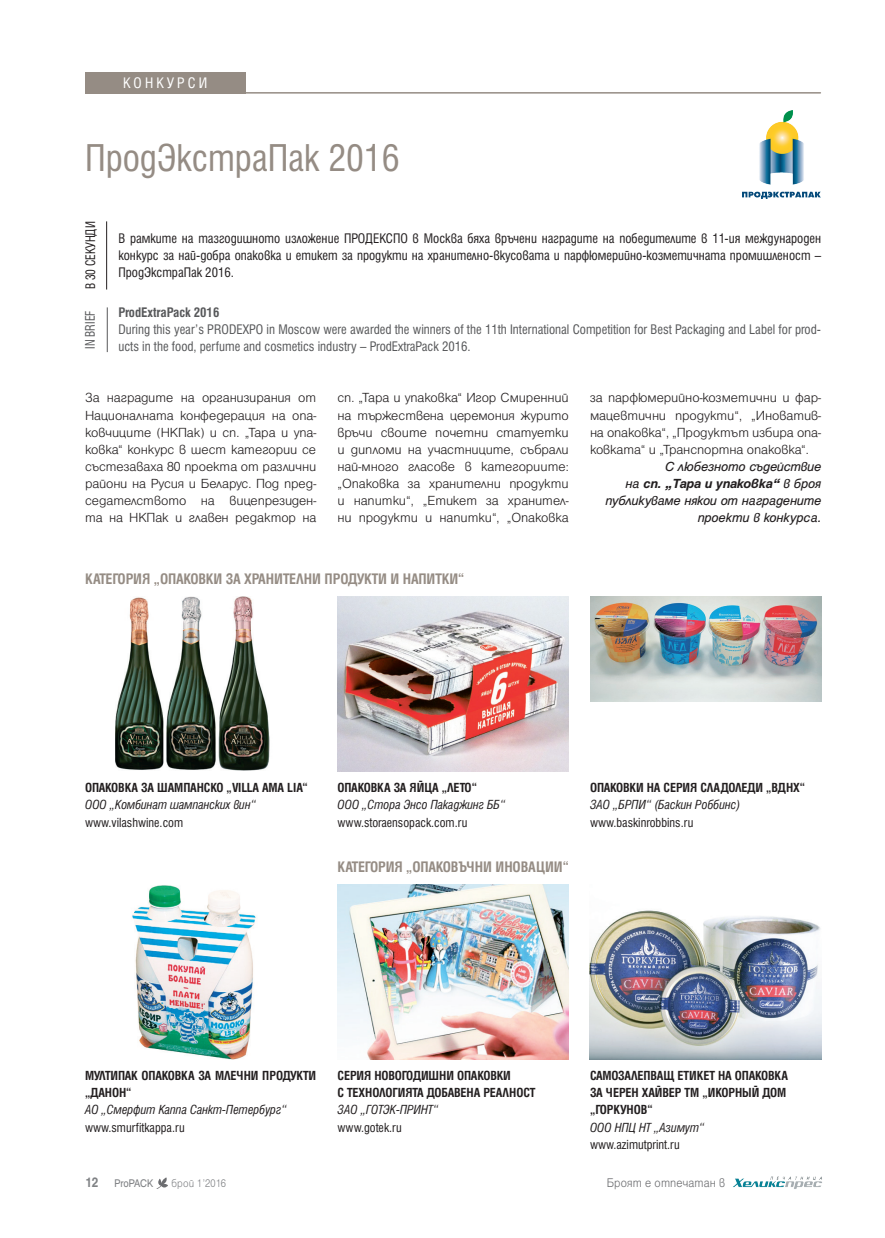
<style>
.page{position:relative;width:885px;height:1238px;background:#fff}
.page>*{position:absolute;margin:0;border:0;box-sizing:border-box;transform-origin:0 0}
.ZAGLAVIE{font:condensed 42px "Helen Pro";color:#958c84}
.Zaglavie_Abzac_11pt{font:700 condensed 16.5px "Helen Pro";letter-spacing:-.01em;color:#958c84}
.t1{font:condensed 16.5px "Helen Pro";letter-spacing:.19em;color:#fff}
._2014_Rezume_BG{font:condensed 15px/17.1px "Helen Pro";color:#231f20;text-align:justify}
._2014_Rezume_ENG{font:condensed 15px/17.1px "Helen Pro";color:#57585a}
._2014_Rezume_ENG_zag{font:700 condensed 15px "Helen Pro";color:#57585a}
._2014_30_sec{font:condensed 15px "Helen Pro";color:#231f20;scale:.9 1}
._2014_In_Brief{font:condensed 15px "Helen Pro";color:#57585a;scale:.9 1}
.t2{font:700 15px "Helen Pro";color:#808285;scale:.9 1}
.OSNOVEN_TEXT{font:300 14.25px/17.1px "Helen Pro";color:#231f20;text-align:justify}
.OSNOVEN_TEXT-2{font:700 condensed 14.25px/17.1px "Helen Pro";letter-spacing:-.01em;color:#231f20}
.OSNOVEN_TEXT-3{font:italic condensed 14.25px "Helen Pro";color:#231f20}
.OSNOVEN_TEXT-4{font:condensed 14.25px "Helen Pro";color:#231f20}
.Autor{font:italic 14.25px/17.1px "Helen Pro";letter-spacing:-.01em;color:#231f20;text-align:right}
.t3{font:300 13.5px "Helen Pro";letter-spacing:.01em;color:#6c6d70;scale:.9 1}
.t4{font:300 12px "Helen Pro";letter-spacing:.02em;color:#808285;scale:.9 1}
.t5{font:12px "Helen Pro";letter-spacing:-.02em;color:#808285;scale:.9 1}
.s1{font-weight:700}
</style>
<div class="page">
<svg style="left:158px;top:1177px;width:10px;height:11px"></svg>
<img style="left:733px;top:1176px;width:89px;height:13px">
<div style="left:85px;top:72px;width:160px;height:22px;background:#958c84"></div>
<hr style="left:237px;top:92px;width:583px;height:2px;background:#958c84">
<hr style="left:106px;top:221px;width:1px;height:68px;background:#231f20">
<hr style="left:107px;top:307px;width:1px;height:45px;background:#57585a">
<img style="left:115px;top:596px;width:155px;height:175px">
<img style="left:337px;top:884px;width:231px;height:175px">
<img style="left:590px;top:910px;width:231px;height:149px">
<img style="left:337px;top:596px;width:231px;height:175px">
<img style="left:590px;top:596px;width:231px;height:105px">
<img style="left:132px;top:885px;width:124px;height:174px">
<img style="left:742px;top:110px;width:78px;height:89px">
<p class="t1" style="left:123px;top:74px;width:86px">КОНКУРСИ</p>
<p class="ZAGLAVIE" style="left:85px;top:135px;width:316px">ПродЭкстраПак 2016</p>
<p class="_2014_30_sec" style="left:82px;top:289px;width:77px;rotate:-90deg">В 30 СЕКУНДИ</p>
<p class="_2014_In_Brief" style="left:82px;top:349px;width:44px;rotate:-90deg">IN BRIEF</p>
<p class="_2014_Rezume_BG" style="left:118px;top:230px;width:704px">В рамките на тазгодишното изложение ПРОДЕКСПО в Москва бяха връчени наградите на победителите в 11-ия международен конкурс за най-добра опаковка и етикет за продукти на хранително-вкусовата и парфюмерийно-козметичната промишленост – ПродЭкстраПак 2016.</p>
<p class="_2014_Rezume_ENG_zag" style="left:118px;top:304px;width:103px">ProdExtraPack 2016</p>
<p class="_2014_Rezume_ENG" style="left:118px;top:321px;width:704px">During this year’s PRODEXPO in Moscow were awarded the winners of the 11th International Competition for Best Packaging and Label for prod&shy;ucts in the food, perfume and cosmetics industry – ProdExtraPack 2016.</p>
<p class="OSNOVEN_TEXT" style="left:85px;top:389px;width:233px">За наградите на организирания от Националната конфедерация на опа&shy;ковчиците (НКПак) и сп. „Тара и упа&shy;ковка“ конкурс в шест категории се състезаваха 80 проекта от различни райони на Русия и Беларус. Под пред&shy;седателството на вицепрезиден&shy;та на НКПак и главен редактор на</p>
<p class="OSNOVEN_TEXT" style="left:337px;top:389px;width:233px">сп. „Тара и упаковка“ Игор Смиренний на тържествена церемония журито връчи своите почетни статуетки и дипломи на участниците, събрали най-много гласове в категориите: „Опаковка за хранителни продукти и напитки“, „Етикет за хранител&shy;ни продукти и напитки“, „Опаковка</p>
<p class="OSNOVEN_TEXT" style="left:590px;top:389px;width:233px">за парфюмерийно-козметични и фар&shy;мацевтични продукти“, „Иноватив&shy;на опаковка“, „Продуктът избира опа&shy;ковката“ и „Транспортна опаковка“.</p>
<p class="Autor" style="left:605px;top:457px;width:217px">С любезното съдействие<br>на <span class="s1">сп. „Тара и упаковка“</span> в броя публикуваме някои от наградените проекти в конкурса.</p>
<p class="Zaglavie_Abzac_11pt" style="left:85px;top:570px;width:381px">КАТЕГОРИЯ „ОПАКОВКИ ЗА ХРАНИТЕЛНИ ПРОДУКТИ И НАПИТКИ“</p>
<p class="OSNOVEN_TEXT-2" style="left:85px;top:779px;width:224px">ОПАКОВКА ЗА ШАМПАНСКО „VILLA AMA LIA“</p>
<p class="OSNOVEN_TEXT-3" style="left:85px;top:796px;width:172px">ООО „Комбинат шампанских вин“</p>
<p class="OSNOVEN_TEXT-4" style="left:85px;top:814px;width:100px">www.vilashwine.com</p>
<p class="OSNOVEN_TEXT-2" style="left:337px;top:779px;width:141px">ОПАКОВКА ЗА ЯЙЦА „ЛЕТО“</p>
<p class="OSNOVEN_TEXT-3" style="left:337px;top:796px;width:169px">ООО „Стора Энсо Пакаджинг ББ“</p>
<p class="OSNOVEN_TEXT-4" style="left:337px;top:814px;width:131px">www.storaensopack.com.ru</p>
<p class="Zaglavie_Abzac_11pt" style="left:337px;top:858px;width:233px">КАТЕГОРИЯ „ОПАКОВЪЧНИ ИНОВАЦИИ“</p>
<p class="OSNOVEN_TEXT-2" style="left:590px;top:779px;width:217px">ОПАКОВКИ НА СЕРИЯ СЛАДОЛЕДИ „ВДНХ“</p>
<p class="OSNOVEN_TEXT-3" style="left:590px;top:796px;width:152px">ЗАО „БРПИ“ (Баскин Роббинс)</p>
<p class="OSNOVEN_TEXT-4" style="left:590px;top:814px;width:105px">www.baskinrobbins.ru</p>
<p class="OSNOVEN_TEXT-2" style="left:85px;top:1067px;width:233px">МУЛТИПАК ОПАКОВКА ЗА МЛЕЧНИ ПРОДУКТИ „ДАНОН“</p>
<p class="OSNOVEN_TEXT-3" style="left:85px;top:1101px;width:203px">АО „Смерфит Каппа Санкт-Петербург“</p>
<p class="OSNOVEN_TEXT-4" style="left:85px;top:1119px;width:101px">www.smurfitkappa.ru</p>
<p class="OSNOVEN_TEXT-2" style="left:337px;top:1067px;width:199px">СЕРИЯ НОВОГОДИШНИ ОПАКОВКИ<br>С ТЕХНОЛОГИЯТА ДОБАВЕНА РЕАЛНОСТ</p>
<p class="OSNOVEN_TEXT-3" style="left:337px;top:1101px;width:102px">ЗАО „ГОТЭК-ПРИНТ“</p>
<p class="OSNOVEN_TEXT-4" style="left:337px;top:1119px;width:66px">www.gotek.ru</p>
<p class="OSNOVEN_TEXT-2" style="left:590px;top:1067px;width:199px">САМОЗАЛЕПВАЩ ЕТИКЕТ НА ОПАКОВКА<br>ЗА ЧЕРЕН ХАЙВЕР ТМ „ИКОРНЫЙ ДОМ „ГОРКУНОВ“</p>
<p class="OSNOVEN_TEXT-3" style="left:590px;top:1118px;width:116px">ООО НПЦ НТ „Азимут“</p>
<p class="OSNOVEN_TEXT-4" style="left:590px;top:1136px;width:91px">www.azimutprint.ru</p>
<p class="t2" style="left:85px;top:1173px;width:16px">12</p>
<p class="t5" style="left:115px;top:1176px;width:44px">ProPACK</p>
<p class="t4" style="left:171px;top:1176px;width:62px">брой 1’2016</p>
<p class="t3" style="left:607px;top:1175px;width:133px">Броят е отпечатан в</p>
</div>
